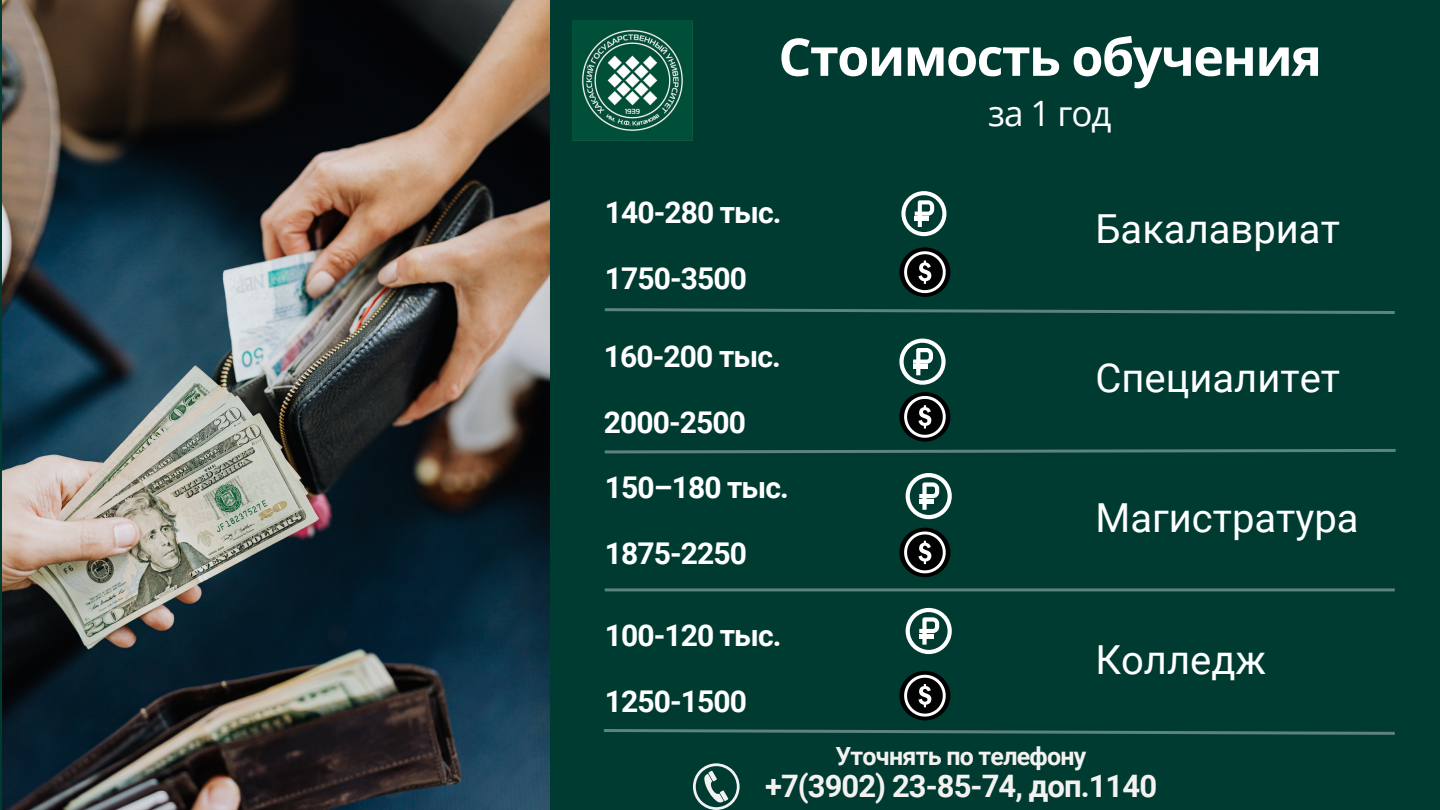
<style>
.page{position:relative;width:1440px;height:810px;background:#003b31}
.page>*{position:absolute;margin:0;border:0;box-sizing:border-box;transform-origin:0 0}
.t1{font:700 52px "Open Sans";letter-spacing:-.03em;color:#fff}
.t2{font:40px "Roboto";color:#fff}
.t3{font:35px "Open Sans";color:#fff}
.t4{font:700 31px "Roboto";letter-spacing:-.03em;color:#f4f2f0}
.t5{font:700 30px "Roboto";letter-spacing:-.03em;color:#fff}
.t6{font:700 25px "Roboto";letter-spacing:-.03em;color:#f4f2f0}
</style>
<div class="page">
<img style="left:3px;top:0;width:547px;height:810px">
<svg style="left:901px;top:191px;width:45px;height:45px"></svg>
<hr style="left:915px;top:217px;width:14px;height:4px;background:#fff">
<div style="left:899px;top:247px;width:51px;height:50px;background:#000;border-radius:50%"></div>
<svg style="left:904px;top:251px;width:42px;height:42px"></svg>
<svg style="left:899px;top:339px;width:47px;height:46px"></svg>
<hr style="left:913px;top:365px;width:15px;height:4px;background:#fff">
<svg style="left:906px;top:473px;width:46px;height:46px"></svg>
<hr style="left:919px;top:499px;width:15px;height:4px;background:#fff">
<svg style="left:906px;top:608px;width:46px;height:46px"></svg>
<hr style="left:919px;top:634px;width:15px;height:4px;background:#fff">
<div style="left:899px;top:392px;width:51px;height:50px;background:#000;border-radius:50%"></div>
<svg style="left:904px;top:396px;width:42px;height:42px"></svg>
<div style="left:899px;top:528px;width:51px;height:49px;background:#000;border-radius:50%"></div>
<svg style="left:904px;top:532px;width:42px;height:41px"></svg>
<div style="left:899px;top:671px;width:51px;height:49px;background:#000;border-radius:50%"></div>
<svg style="left:904px;top:675px;width:42px;height:42px"></svg>
<svg style="left:604px;top:308px;width:791px;height:6px"></svg>
<svg style="left:604px;top:449px;width:792px;height:5px"></svg>
<hr style="left:605px;top:588px;width:790px;height:3px;background:#fff">
<svg style="left:603px;top:729px;width:792px;height:6px"></svg>
<svg style="left:693px;top:763px;width:46px;height:47px"></svg>
<img style="left:573px;top:21px;width:120px;height:120px">
<p class="t1" style="left:778px;top:20px;width:545px">Стоимость обучения</p>
<p class="t3" style="left:988px;top:89px;width:125px">за 1 год</p>
<p class="t5" style="left:605px;top:195px;width:178px">140-280 тыс.</p>
<p class="t5" style="left:605px;top:261px;width:144px">1750-3500</p>
<p class="t5" style="left:604px;top:339px;width:178px">160-200 тыс.</p>
<p class="t5" style="left:604px;top:405px;width:144px">2000-2500</p>
<p class="t5" style="left:605px;top:470px;width:186px">150–180 тыс.</p>
<p class="t5" style="left:605px;top:536px;width:144px">1875-2250</p>
<p class="t5" style="left:605px;top:618px;width:178px">100-120 тыс.</p>
<p class="t5" style="left:605px;top:684px;width:144px">1250-1500</p>
<p class="t2" style="left:1095px;top:206px;width:246px">Бакалавриат</p>
<p class="t2" style="left:1095px;top:355px;width:246px">Специалитет</p>
<p class="t2" style="left:1095px;top:495px;width:265px">Магистратура</p>
<p class="t2" style="left:1095px;top:637px;width:172px">Колледж</p>
<p class="t6" style="left:836px;top:741px;width:252px">Уточнять по телефону</p>
<p class="t4" style="left:765px;top:768px;width:394px">+7(3902) 23-85-74, доп.1140</p>
</div>
